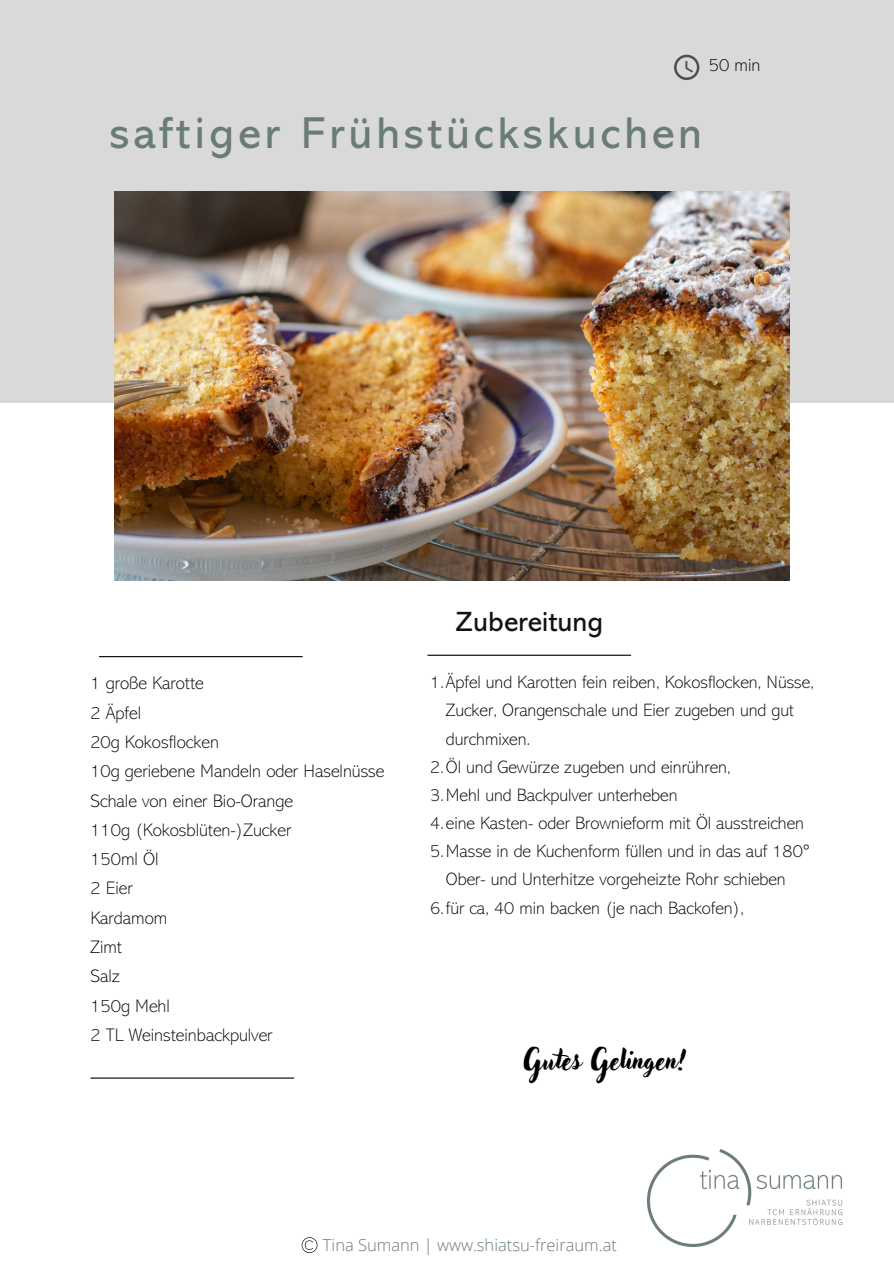
<style>
.page{position:relative;width:894px;height:1264px;background:#fff}
.page>*{position:absolute;margin:0;border:0;box-sizing:border-box;transform-origin:0 0}
.t1{font:44.85px "Abadi MT Std";letter-spacing:.085em;color:#697c75}
.t2{font:28.05px "Abadi MT Std";color:#161111}
.t3{font:27px "Adlery Pro";color:#000}
.t4{font:200 18.3px "Abadi MT Std";color:#000}
.t5{font:200 18px/28.2px "Abadi MT Std";color:#000}
.t6{font:300 16.5px "Open Sans";color:#697c75}
</style>
<div class="page">
<div style="left:0;top:0;width:893px;height:403px;background:#d9d9d9"></div>
<img style="left:114px;top:191px;width:674px;height:389px">
<hr style="left:99px;top:656px;width:203px;height:1px;background:#000">
<hr style="left:428px;top:654px;width:202px;height:1px;background:#000">
<hr style="left:91px;top:1077px;width:203px;height:1px;background:#000">
<svg style="left:674px;top:55px;width:25px;height:25px"></svg>
<img style="left:647px;top:1149px;width:196px;height:97px">
<svg style="left:301px;top:1237px;width:16px;height:15px"></svg>
<p class="t4" style="left:708px;top:59px;width:53px">50 min</p>
<p class="t1" style="left:110px;top:117px;width:593px">saftiger Frühstückskuchen</p>
<p class="t2" style="left:455px;top:612px;width:150px">Zubereitung</p>
<p class="t4" style="left:90px;top:677px;width:115px">1 große Karotte</p>
<p class="t4" style="left:90px;top:706px;width:52px">2 Äpfel</p>
<p class="t4" style="left:90px;top:735px;width:130px">20g Kokosflocken</p>
<p class="t4" style="left:90px;top:764px;width:295px">10g geriebene Mandeln oder Haselnüsse</p>
<p class="t4" style="left:90px;top:794px;width:204px">Schale von einer Bio-Orange</p>
<p class="t4" style="left:90px;top:823px;width:202px">110g (Kokosblüten-)Zucker</p>
<p class="t4" style="left:90px;top:852px;width:70px">150ml Öl</p>
<p class="t4" style="left:90px;top:881px;width:44px">2 Eier</p>
<p class="t4" style="left:90px;top:911px;width:78px">Kardamom</p>
<p class="t4" style="left:90px;top:940px;width:33px">Zimt</p>
<p class="t4" style="left:90px;top:969px;width:31px">Salz</p>
<p class="t4" style="left:90px;top:999px;width:81px">150g Mehl</p>
<p class="t4" style="left:90px;top:1028px;width:184px">2 TL Weinsteinbackpulver</p>
<p class="t5" style="left:446px;top:670px;width:369px;text-indent:-16px">1.Äpfel und Karotten fein reiben, Kokosflocken, Nüsse,<br>Zucker, Orangenschale und Eier zugeben und gut durchmixen.</p>
<p class="t5" style="left:430px;top:754px;width:302px">2.Öl und Gewürze zugeben und einrühren,</p>
<p class="t5" style="left:430px;top:782px;width:249px">3.Mehl und Backpulver unterheben</p>
<p class="t5" style="left:430px;top:810px;width:375px">4.eine Kasten- oder Brownieform mit Öl ausstreichen</p>
<p class="t5" style="left:430px;top:839px;width:381px;text-align:center">5.Masse in de Kuchenform füllen und in das auf 180°<br>Ober- und Unterhitze vorgeheizte Rohr schieben</p>
<p class="t5" style="left:430px;top:895px;width:315px">6.für ca, 40 min backen (je nach Backofen),</p>
<p class="t3" style="left:523px;top:1047px;width:164px">Gutes Gelingen!</p>
<p class="t6" style="left:323px;top:1233px;width:295px">Tina Sumann | www.shiatsu-freiraum.at</p>
</div>
